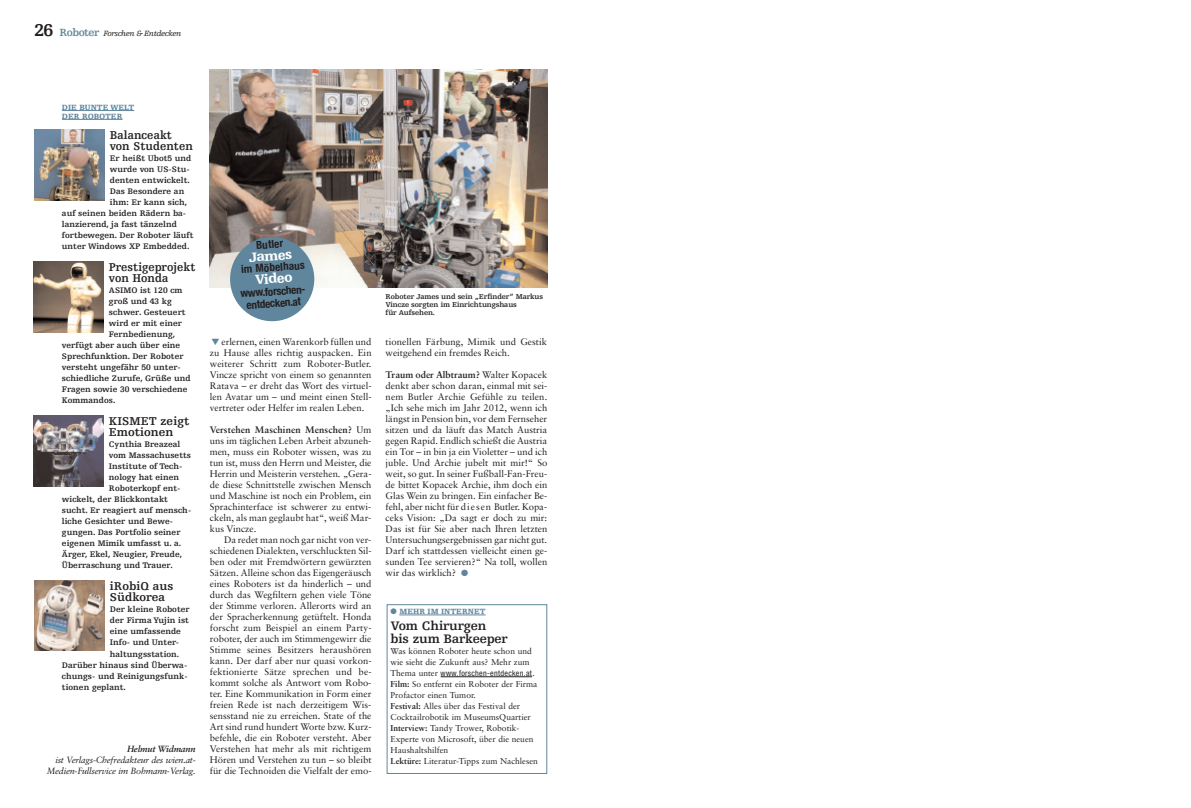
<style>
.page{position:relative;width:1191px;height:808px;background:#fff}
.page>*{position:absolute;margin:0;border:0;box-sizing:border-box;transform-origin:0 0}
.t1{font:900 13.9px "Egyptienne F";color:#fff}
.t2{font:700 13px/13px "Egyptienne F";letter-spacing:-.01em;color:#231f20}
.t3{font:700 12px/11px "Egyptienne F";color:#231f20;scale:.95 1}
.t4{font:700 12px/11px "Egyptienne F";color:#231f20}
.t5{font:700 condensed 11.1px/12px "Helvetica Neue";color:#231f20;text-align:center}
.t6{font:9.5px/11px "Sabon";color:#231f20;text-align:justify}
.t7{font:italic 9px/11px "Sabon";letter-spacing:-.025em;color:#231f20;text-align:right}
.t8{font:italic 700 9px "Sabon";letter-spacing:-.025em;color:#231f20}
.t9{font:700 8.5px "Egyptienne F";color:#231f20}
.t10{font:8.5px/11px "Sabon";color:#231f20}
.t11{font:900 8px/8.8px "Egyptienne F";color:#60869d}
.t12{font:condensed 8px "Helvetica Neue";letter-spacing:.04em;color:#231f20}
.t13{font:italic 8px "Egyptienne F";letter-spacing:-.05em;color:#231f20}
.t14{font:700 7.5px/8px "Egyptienne F";letter-spacing:-.015em;color:#231f20}
.s1{font-weight:700;font-style:normal;font-size:18px}
.s2{font-weight:700;font-style:normal;font-size:11px;color:#60869d}
.s3{color:#60869d}
.s4{font-weight:700}
.s5{font-family:"Sabon";font-stretch:normal;font-size:8.5px}
</style>
<div class="page">
<hr style="left:399px;top:615px;width:86px;height:1px;background:#60869d">
<svg style="left:440px;top:676px;width:17px;height:1px"></svg>
<hr style="left:457px;top:676px;width:73px;height:1px;background:#231f20">
<div style="left:386px;top:604px;width:161px;height:170px;border:1px solid #60869d"></div>
<img style="left:210px;top:70px;width:337px;height:217px">
<svg style="left:62px;top:110px;width:72px;height:1px"></svg>
<svg style="left:62px;top:119px;width:60px;height:1px"></svg>
<img style="left:34px;top:130px;width:71px;height:71px">
<img style="left:33px;top:262px;width:71px;height:71px">
<img style="left:33px;top:415px;width:71px;height:71px">
<img style="left:34px;top:580px;width:71px;height:71px">
<div style="left:230px;top:237px;width:84px;height:84px;background:#60869d;border-radius:50%"></div>
<p class="t13" style="left:34px;top:30px;width:149px"><span class="s1">26</span> <span class="s2">Roboter</span> Forschen &amp; Entdecken</p>
<p class="t11" style="left:62px;top:103px;width:74px">DIE BUNTE WELT<br>DER ROBOTER</p>
<p class="t3" style="left:110px;top:131px;width:89px">Balanceakt von Studenten</p>
<p class="t9" style="left:110px;top:155px;width:83px">Er heißt Ubot5 und</p>
<p class="t9" style="left:110px;top:166px;width:81px">wurde von US-Stu-</p>
<p class="t9" style="left:110px;top:177px;width:81px">denten entwickelt.</p>
<p class="t9" style="left:110px;top:188px;width:76px">Das Besondere an</p>
<p class="t9" style="left:110px;top:199px;width:79px">ihm: Er kann sich,</p>
<p class="t9" style="left:62px;top:210px;width:126px">auf seinen beiden Rädern ba-</p>
<p class="t9" style="left:62px;top:221px;width:116px">lanzierend, ja fast tänzelnd</p>
<p class="t9" style="left:62px;top:232px;width:133px">fortbewegen. Der Roboter läuft</p>
<p class="t9" style="left:62px;top:243px;width:129px">unter Windows XP Embedded.</p>
<p class="t3" style="left:109px;top:263px;width:93px">Prestigeprojekt von Honda</p>
<p class="t9" style="left:109px;top:287px;width:75px">ASIMO ist 120 cm</p>
<p class="t9" style="left:109px;top:298px;width:64px">groß und 43 kg</p>
<p class="t9" style="left:109px;top:309px;width:78px">schwer. Gesteuert</p>
<p class="t9" style="left:109px;top:320px;width:75px">wird er mit einer</p>
<p class="t9" style="left:109px;top:331px;width:68px">Fernbedienung,</p>
<p class="t9" style="left:62px;top:342px;width:120px">verfügt aber auch über eine</p>
<p class="t9" style="left:62px;top:353px;width:123px">Sprechfunktion. Der Roboter</p>
<p class="t9" style="left:62px;top:364px;width:120px">versteht ungefähr 50 unter-</p>
<p class="t9" style="left:62px;top:375px;width:130px">schiedliche Zurufe, Grüße und</p>
<p class="t9" style="left:62px;top:386px;width:127px">Fragen sowie 30 verschiedene</p>
<p class="t9" style="left:62px;top:397px;width:55px">Kommandos.</p>
<p class="t4" style="left:109px;top:417px;width:82px">KISMET zeigt<br>Emotionen</p>
<p class="t9" style="left:109px;top:441px;width:73px">Cynthia Breazeal</p>
<p class="t9" style="left:109px;top:452px;width:84px">vom Massachusetts</p>
<p class="t9" style="left:109px;top:463px;width:75px">Institute of Tech-</p>
<p class="t9" style="left:109px;top:474px;width:72px">nology hat einen</p>
<p class="t9" style="left:109px;top:485px;width:73px">Roboterkopf ent-</p>
<p class="t9" style="left:62px;top:496px;width:107px">wickelt, der Blickkontakt</p>
<p class="t9" style="left:62px;top:507px;width:131px">sucht. Er reagiert auf mensch-</p>
<p class="t9" style="left:62px;top:518px;width:113px">liche Gesichter und Bewe-</p>
<p class="t9" style="left:62px;top:529px;width:120px">gungen. Das Portfolio seiner</p>
<p class="t9" style="left:62px;top:540px;width:121px">eigenen Mimik umfasst u. a.</p>
<p class="t9" style="left:62px;top:551px;width:122px">Ärger, Ekel, Neugier, Freude,</p>
<p class="t9" style="left:62px;top:562px;width:112px">Überraschung und Trauer.</p>
<p class="t4" style="left:110px;top:582px;width:65px">iRobiQ aus<br>Südkorea</p>
<p class="t9" style="left:110px;top:606px;width:81px">Der kleine Roboter</p>
<p class="t9" style="left:110px;top:617px;width:81px">der Firma Yujin ist</p>
<p class="t9" style="left:110px;top:628px;width:73px">eine umfassende</p>
<p class="t9" style="left:110px;top:639px;width:71px">Info- und Unter-</p>
<p class="t9" style="left:110px;top:650px;width:71px">haltungsstation.</p>
<p class="t9" style="left:62px;top:661px;width:127px">Darüber hinaus sind Überwa-</p>
<p class="t9" style="left:62px;top:672px;width:127px">chungs- und Reinigungsfunk-</p>
<p class="t9" style="left:62px;top:683px;width:65px">tionen geplant.</p>
<p class="t8" style="left:127px;top:745px;width:70px">Helmut Widmann</p>
<p class="t7" style="left:47px;top:755px;width:150px">ist Verlags-Chefredakteur des wien.at-<br>Medien-Fullservice im Bohmann-Verlag.</p>
<p class="t5" style="left:256px;top:240px;width:29px;rotate:-4deg">Butler</p>
<h1 class="t1" style="left:249px;top:252px;width:45px;rotate:-4deg">James</h1>
<p class="t5" style="left:241px;top:264px;width:65px;rotate:-4deg">im Möbelhaus</p>
<h1 class="t1" style="left:255px;top:274px;width:39px;rotate:-4deg">Video</h1>
<p class="t5" style="left:240px;top:288px;width:68px;rotate:-4deg">www.forschen&shy;entdecken.at</p>
<p class="t6" style="left:210px;top:337px;width:163px"><span class="s3">▼</span> erlernen, einen Warenkorb füllen und zu Hause alles richtig auspacken. Ein weiterer Schritt zum Roboter-Butler.<br>Vincze spricht von einem so genannten Ratava – er dreht das Wort des virtuel&shy;len Avatar um – und meint einen Stell&shy;vertreter oder Helfer im realen Leben.</p>
<p class="t6" style="left:210px;top:425px;width:163px"><span class="s4">Verstehen Maschinen Menschen?</span> Um uns im täglichen Leben Arbeit abzuneh&shy;men, muss ein Roboter wissen, was zu tun ist, muss den Herrn und Meister, die Herrin und Meisterin verstehen. „Gera&shy;de diese Schnittstelle zwischen Mensch und Maschine ist noch ein Problem, ein Sprachinterface ist schwerer zu entwi&shy;ckeln, als man geglaubt hat“, weiß Mar&shy;kus Vincze.</p>
<p class="t6" style="left:210px;top:535px;width:163px;text-indent:14px">Da redet man noch gar nicht von ver&shy;schiedenen Dialekten, verschluckten Sil&shy;ben oder mit Fremdwörtern gewürzten Sätzen. Alleine schon das Eigengeräusch eines Roboters ist da hinderlich – und durch das Wegfiltern gehen viele Töne der Stimme verloren. Allerorts wird an der Spracherkennung getüftelt. Honda forscht zum Beispiel an einem Party&shy;roboter, der auch im Stimmengewirr die Stimme seines Besitzers heraushören kann. Der darf aber nur quasi vorkon&shy;fektionierte Sätze sprechen und be&shy;kommt solche als Antwort vom Robo&shy;ter. Eine Kommunikation in Form einer freien Rede ist nach derzeitigem Wis&shy;sensstand nie zu erreichen. State of the Art sind rund hundert Worte bzw. Kurz&shy;befehle, die ein Roboter versteht. Aber Verstehen hat mehr als mit richtigem Hören und Verstehen zu tun – so bleibt für die Technoiden die Vielfalt der emo-</p>
<p class="t14" style="left:386px;top:293px;width:159px">Roboter James und sein „Erfinder“ Markus<br>Vincze sorgten im Einrichtungshaus<br>für Aufsehen.</p>
<p class="t6" style="left:386px;top:337px;width:163px">tionellen Färbung, Mimik und Gestik weitgehend ein fremdes Reich.</p>
<p class="t6" style="left:386px;top:370px;width:163px"><span class="s4">Traum oder Albtraum?</span> Walter Kopacek denkt aber schon daran, einmal mit sei&shy;nem Butler Archie Gefühle zu teilen. „Ich sehe mich im Jahr 2012, wenn ich längst in Pension bin, vor dem Fernseher sitzen und da läuft das Match Austria gegen Rapid. Endlich schießt die Austria ein Tor – in bin ja ein Violetter – und ich juble. Und Archie jubelt mit mir!“ So weit, so gut. In seiner Fußball-Fan-Freu&shy;de bittet Kopacek Archie, ihm doch ein Glas Wein zu bringen. Ein einfacher Be&shy;fehl, aber nicht für diesen Butler. Kopa&shy;ceks Vision: „Da sagt er doch zu mir:<br>Das ist für Sie aber nach Ihren letzten Untersuchungsergebnissen gar nicht gut.<br>Darf ich stattdessen vielleicht einen ge&shy;sunden Tee servieren?“ Na toll, wollen wir das wirklich? <span class="s3">●</span></p>
<p class="t11" style="left:390px;top:608px;width:97px">● MEHR IM INTERNET</p>
<h2 class="t2" style="left:390px;top:620px;width:119px">Vom Chirurgen bis zum Barkeeper</h2>
<p class="t10" style="left:390px;top:646px;width:143px">Was können Roboter heute schon und wie sieht die Zukunft aus? Mehr zum</p>
<p class="t12" style="left:390px;top:670px;width:146px"><span class="s5">Thema unter</span> www.forschen-entdecken.at<span class="s5">.</span></p>
<p class="t10" style="left:390px;top:679px;width:149px"><span class="s4">Film:</span> So entfernt ein Roboter der Firma Profactor einen Tumor.<br><span class="s4">Festival:</span> Alles über das Festival der Cocktailrobotik im MuseumsQuartier <span class="s4">Interview:</span> Tandy Trower, Robotik-Experte von Microsoft, über die neuen Haushaltshilfen<br><span class="s4">Lektüre:</span> Literatur-Tipps zum Nachlesen</p>
</div>
